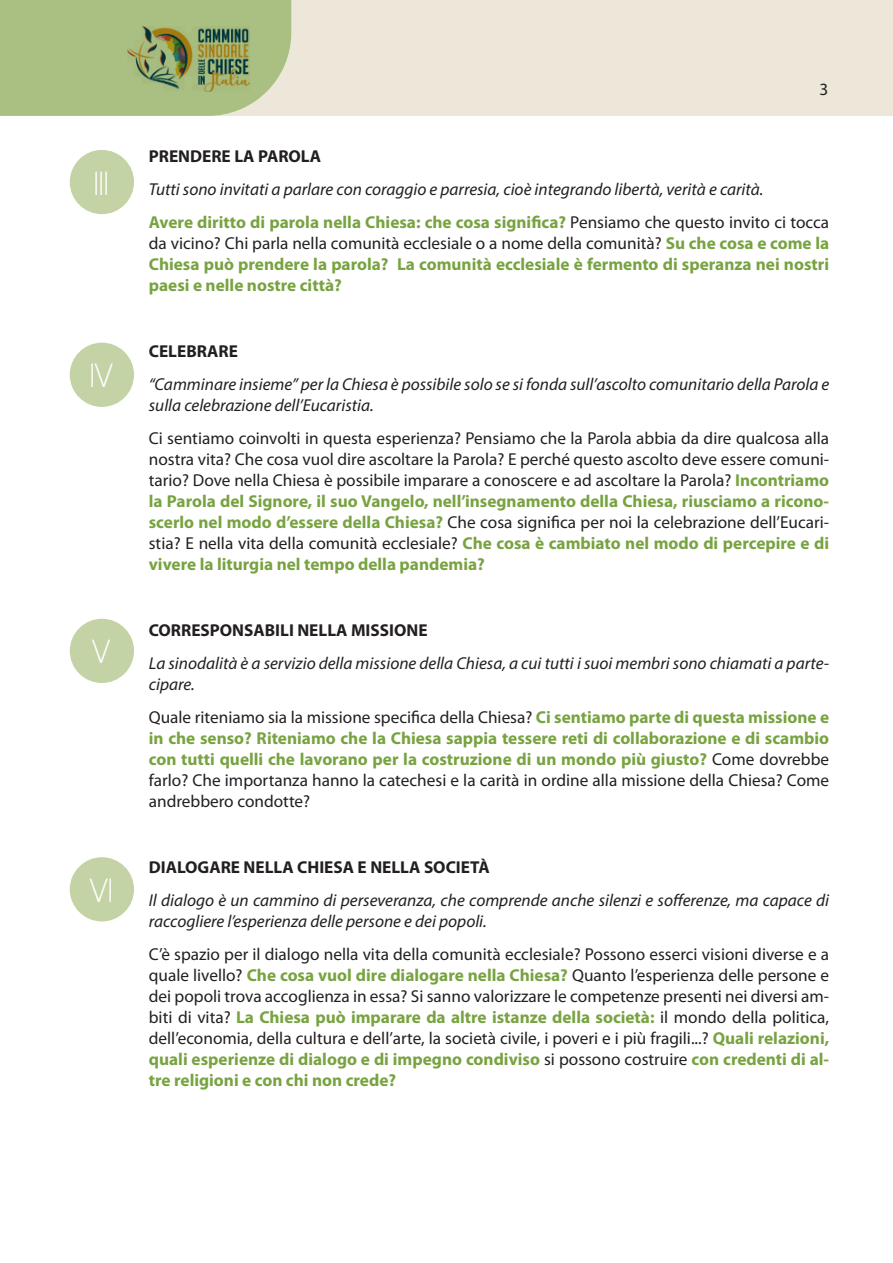
<style>
.page{position:relative;width:893px;height:1263px;background:#fff}
.page>*{position:absolute;margin:0;border:0;box-sizing:border-box;transform-origin:0 0}
.Numero{font:32.4px "Blevio";color:#fff}
.t1{font:17.25px/21px "Myriad Pro";color:#231f20;text-align:justify}
.t2{font:700 17.25px/21px "Myriad Pro";color:#78a341;text-align:justify}
.Testo_Bold{font:italic 17.25px/21px "Myriad Pro";color:#231f20}
.Testo_Bold-2{font:700 17.25px "Myriad Pro";color:#231f20}
.s1{font-weight:400;color:#231f20}
.s2{font-weight:700;color:#78a341}
</style>
<div class="page">
<div style="left:0;top:0;width:893px;height:116px;background:#ede7d9"></div>
<div style="left:0;top:0;width:291px;height:116px;background:#aabf82"></div>
<img style="left:128px;top:26px;width:122px;height:66px">
<div style="left:70px;top:343px;width:64px;height:64px;background:#c4d3a5;border-radius:50%"></div>
<div style="left:70px;top:150px;width:64px;height:64px;background:#c4d3a5;border-radius:50%"></div>
<div style="left:70px;top:619px;width:64px;height:64px;background:#c4d3a5;border-radius:50%"></div>
<div style="left:70px;top:857px;width:64px;height:64px;background:#c4d3a5;border-radius:50%"></div>
<p class="Numero" style="left:94px;top:164px;width:16px">III</p>
<p class="Numero" style="left:90px;top:357px;width:25px">IV</p>
<p class="Numero" style="left:92px;top:633px;width:20px">V</p>
<p class="Numero" style="left:90px;top:872px;width:25px">VI</p>
<p class="t1" style="left:820px;top:78px;width:10px">3</p>
<p class="Testo_Bold-2" style="left:149px;top:145px;width:174px">PRENDERE LA PAROLA</p>
<p class="Testo_Bold" style="left:149px;top:178px;width:616px">Tutti sono invitati a parlare con coraggio e parresia, cioè integrando libertà, verità e carità.</p>
<p class="t2" style="left:149px;top:211px;width:682px">Avere diritto di parola nella Chiesa: che cosa significa? <span class="s1">Pensiamo che questo invito ci tocca da vicino? Chi parla nella comunità ecclesiale o a nome della comunità?</span> Su che cosa e come la Chiesa può prendere la parola? La comunità ecclesiale è fermento di speranza nei nostri paesi e nelle nostre città?</p>
<p class="Testo_Bold-2" style="left:149px;top:340px;width:91px">CELEBRARE</p>
<p class="Testo_Bold" style="left:149px;top:373px;width:682px">“Camminare insieme” per la Chiesa è possibile solo se si fonda sull’ascolto comunitario della Parola e sulla celebrazione dell’Eucaristia.</p>
<p class="t1" style="left:149px;top:427px;width:682px">Ci sentiamo coinvolti in questa esperienza? Pensiamo che la Parola abbia da dire qualcosa alla nostra vita? Che cosa vuol dire ascoltare la Parola? E perché questo ascolto deve essere comuni&shy;tario? Dove nella Chiesa è possibile imparare a conoscere e ad ascoltare la Parola? <span class="s2">Incontriamo la Parola del Signore, il suo Vangelo, nell’insegnamento della Chiesa, riusciamo a ricono&shy;scerlo nel modo d’essere della Chiesa?</span> Che cosa significa per noi la celebrazione dell’Eucari&shy;stia? E nella vita della comunità ecclesiale? <span class="s2">Che cosa è cambiato nel modo di percepire e di vivere la liturgia nel tempo della pandemia?</span></p>
<p class="Testo_Bold-2" style="left:149px;top:619px;width:280px">CORRESPONSABILI NELLA MISSIONE</p>
<p class="Testo_Bold" style="left:149px;top:652px;width:682px">La sinodalità è a servizio della missione della Chiesa, a cui tutti i suoi membri sono chiamati a parte&shy;cipare.</p>
<p class="t2" style="left:149px;top:706px;width:682px"><span class="s1">Quale riteniamo sia la missione specifica della Chiesa?</span> Ci sentiamo parte di questa missione e in che senso? Riteniamo che la Chiesa sappia tessere reti di collaborazione e di scambio con tutti quelli che lavorano per la costruzione di un mondo più giusto? <span class="s1">Come dovrebbe farlo? Che importanza hanno la catechesi e la carità in ordine alla missione della Chiesa? Come andrebbero condotte?</span></p>
<p class="Testo_Bold-2" style="left:149px;top:856px;width:342px">DIALOGARE NELLA CHIESA E NELLA SOCIETÀ</p>
<p class="Testo_Bold" style="left:149px;top:889px;width:682px">Il dialogo è un cammino di perseveranza, che comprende anche silenzi e sofferenze, ma capace di raccogliere l’esperienza delle persone e dei popoli.</p>
<p class="t1" style="left:149px;top:943px;width:682px">C’è spazio per il dialogo nella vita della comunità ecclesiale? Possono esserci visioni diverse e a quale livello? <span class="s2">Che cosa vuol dire dialogare nella Chiesa?</span> Quanto l’esperienza delle persone e dei popoli trova accoglienza in essa? Si sanno valorizzare le competenze presenti nei diversi am&shy;biti di vita? <span class="s2">La Chiesa può imparare da altre istanze della società:</span> il mondo della politica, dell’economia, della cultura e dell’arte, la società civile, i poveri e i più fragili...? <span class="s2">Quali relazioni, quali esperienze di dialogo e di impegno condiviso</span> si possono costruire <span class="s2">con credenti di al&shy;tre religioni e con chi non crede?</span></p>
</div>
